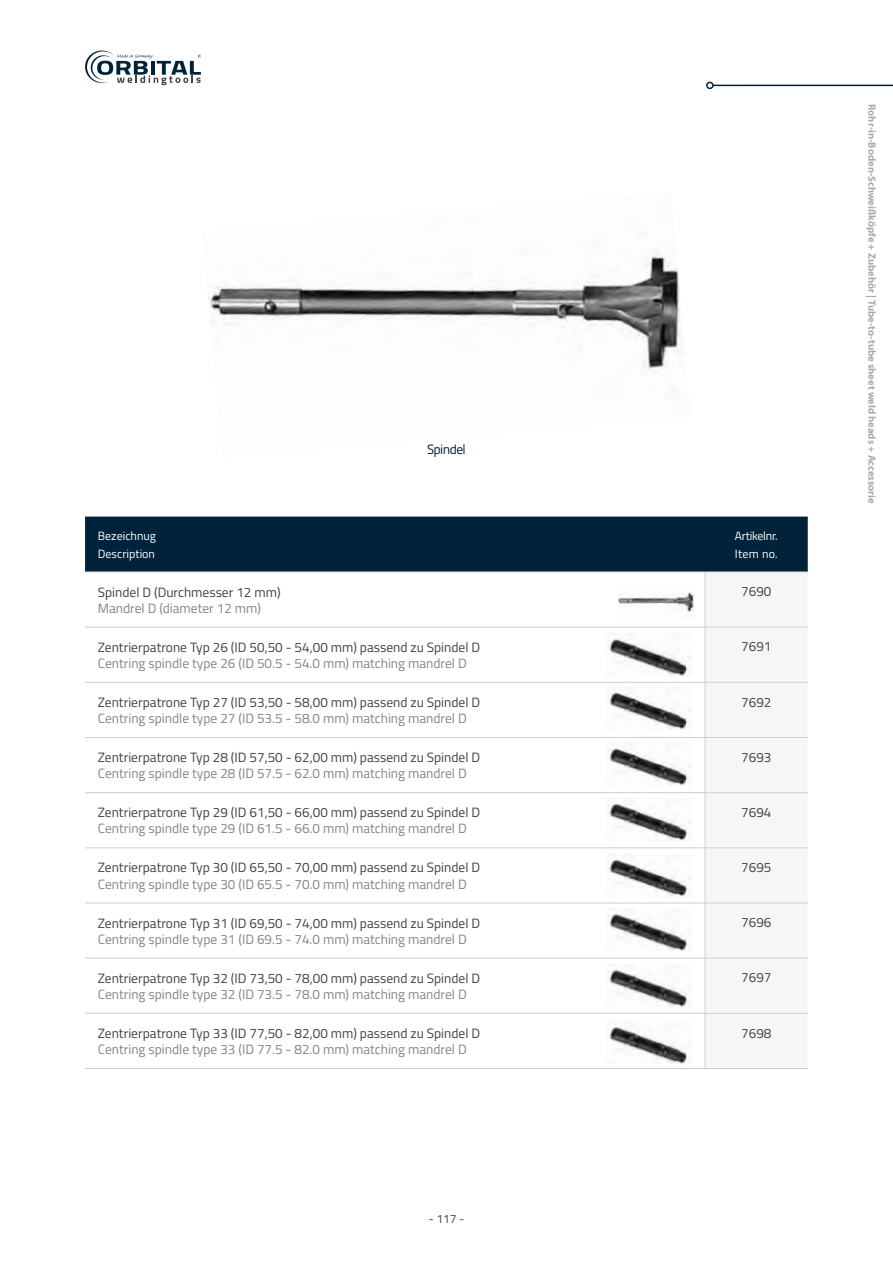
<style>
.page{position:relative;width:893px;height:1263px;background:#fff}
.page>*{position:absolute;margin:0;border:0;box-sizing:border-box;transform-origin:0 0}
.t1{font:13.5px "Titillium";color:#424241}
.t2{font:13.5px "Titillium";color:#848483}
.t3{font:13.5px "Titillium Text 14 L 400 wt";letter-spacing:-.05em;color:#00223b}
.t4{font:12px/18px "Titillium";color:#fff}
.t5{font:12px/18px "Titillium";letter-spacing:-.02em;color:#fff}
.t6{font:12px "Titillium";color:#424241}
.t7{font:700 10.5px "Myriad Pro";color:#aaa}
</style>
<div class="page">
<svg style="left:85px;top:50px;width:116px;height:35px"></svg>
<hr style="left:713px;top:85px;width:180px;height:1px;background:#00223b">
<div style="left:706px;top:82px;width:8px;height:7px;border:2px solid #00223b;border-radius:50%"></div>
<div style="left:85px;top:517px;width:723px;height:55px;background:#00223b"></div>
<svg style="left:85px;top:573px;width:620px;height:495px"></svg>
<div style="left:706px;top:626px;width:102px;height:387px;background:#f6f6f6"></div>
<hr style="left:85px;top:572px;width:620px;height:1px;background:#cecdd2">
<hr style="left:85px;top:627px;width:620px;height:1px;background:#cecdd2">
<hr style="left:85px;top:682px;width:620px;height:1px;background:#cecdd2">
<hr style="left:85px;top:737px;width:620px;height:1px;background:#cecdd2">
<hr style="left:85px;top:792px;width:620px;height:1px;background:#cecdd2">
<hr style="left:85px;top:847px;width:620px;height:1px;background:#cecdd2">
<hr style="left:85px;top:903px;width:620px;height:1px;background:#cecdd2">
<hr style="left:85px;top:958px;width:620px;height:1px;background:#cecdd2">
<hr style="left:85px;top:1013px;width:620px;height:1px;background:#cecdd2">
<hr style="left:85px;top:1068px;width:620px;height:1px;background:#cecdd2">
<hr style="left:705px;top:572px;width:103px;height:1px;background:#cecdd2">
<hr style="left:705px;top:572px;width:1px;height:55px;background:#cecdd2">
<hr style="left:705px;top:627px;width:103px;height:1px;background:#cecdd2">
<hr style="left:705px;top:627px;width:1px;height:55px;background:#cecdd2">
<hr style="left:705px;top:682px;width:103px;height:1px;background:#cecdd2">
<hr style="left:705px;top:682px;width:1px;height:55px;background:#cecdd2">
<hr style="left:705px;top:737px;width:103px;height:1px;background:#cecdd2">
<hr style="left:705px;top:738px;width:1px;height:54px;background:#cecdd2">
<hr style="left:705px;top:792px;width:103px;height:1px;background:#cecdd2">
<hr style="left:705px;top:793px;width:1px;height:55px;background:#cecdd2">
<hr style="left:705px;top:847px;width:103px;height:1px;background:#cecdd2">
<hr style="left:705px;top:848px;width:1px;height:55px;background:#cecdd2">
<hr style="left:705px;top:903px;width:103px;height:1px;background:#cecdd2">
<hr style="left:705px;top:903px;width:1px;height:55px;background:#cecdd2">
<hr style="left:705px;top:958px;width:103px;height:1px;background:#cecdd2">
<hr style="left:705px;top:958px;width:1px;height:55px;background:#cecdd2">
<hr style="left:705px;top:1013px;width:103px;height:1px;background:#cecdd2">
<hr style="left:705px;top:1013px;width:1px;height:55px;background:#cecdd2">
<hr style="left:705px;top:1068px;width:103px;height:1px;background:#cecdd2">
<img style="left:617px;top:583px;width:78px;height:43px">
<img style="left:208px;top:250px;width:474px;height:120px">
<img style="left:606px;top:686px;width:86px;height:44px">
<img style="left:606px;top:632px;width:86px;height:45px">
<img style="left:606px;top:797px;width:86px;height:44px">
<img style="left:606px;top:907px;width:86px;height:45px">
<img style="left:606px;top:742px;width:86px;height:44px">
<img style="left:606px;top:853px;width:86px;height:44px">
<img style="left:606px;top:963px;width:86px;height:45px">
<img style="left:606px;top:1020px;width:86px;height:44px">
<p class="t3" style="left:427px;top:442px;width:40px">Spindel</p>
<p class="t4" style="left:98px;top:526px;width:60px">Bezeichnug<br>Description</p>
<p class="t5" style="left:735px;top:526px;width:44px">Artikelnr.<br>Item no.</p>
<p class="t1" style="left:98px;top:582px;width:184px">Spindel D (Durchmesser 12 mm)</p>
<p class="t2" style="left:98px;top:598px;width:165px">Mandrel D (diameter 12 mm)</p>
<p class="t1" style="left:741px;top:582px;width:32px">7690</p>
<p class="t1" style="left:98px;top:637px;width:384px">Zentrierpatrone Typ 26 (ID 50,50 - 54,00 mm) passend zu Spindel D</p>
<p class="t2" style="left:98px;top:653px;width:370px">Centring spindle type 26 (ID 50.5 - 54.0 mm) matching mandrel D</p>
<p class="t1" style="left:741px;top:637px;width:32px">7691</p>
<p class="t1" style="left:98px;top:692px;width:384px">Zentrierpatrone Typ 27 (ID 53,50 - 58,00 mm) passend zu Spindel D</p>
<p class="t2" style="left:98px;top:708px;width:370px">Centring spindle type 27 (ID 53.5 - 58.0 mm) matching mandrel D</p>
<p class="t1" style="left:741px;top:692px;width:32px">7692</p>
<p class="t1" style="left:98px;top:747px;width:384px">Zentrierpatrone Typ 28 (ID 57,50 - 62,00 mm) passend zu Spindel D</p>
<p class="t2" style="left:98px;top:764px;width:370px">Centring spindle type 28 (ID 57.5 - 62.0 mm) matching mandrel D</p>
<p class="t1" style="left:741px;top:747px;width:32px">7693</p>
<p class="t1" style="left:98px;top:803px;width:384px">Zentrierpatrone Typ 29 (ID 61,50 - 66,00 mm) passend zu Spindel D</p>
<p class="t2" style="left:98px;top:819px;width:370px">Centring spindle type 29 (ID 61.5 - 66.0 mm) matching mandrel D</p>
<p class="t1" style="left:741px;top:802px;width:32px">7694</p>
<p class="t1" style="left:98px;top:858px;width:384px">Zentrierpatrone Typ 30 (ID 65,50 - 70,00 mm) passend zu Spindel D</p>
<p class="t2" style="left:98px;top:874px;width:370px">Centring spindle type 30 (ID 65.5 - 70.0 mm) matching mandrel D</p>
<p class="t1" style="left:741px;top:857px;width:32px">7695</p>
<p class="t1" style="left:98px;top:913px;width:384px">Zentrierpatrone Typ 31 (ID 69,50 - 74,00 mm) passend zu Spindel D</p>
<p class="t2" style="left:98px;top:929px;width:370px">Centring spindle type 31 (ID 69.5 - 74.0 mm) matching mandrel D</p>
<p class="t1" style="left:741px;top:913px;width:32px">7696</p>
<p class="t1" style="left:98px;top:968px;width:384px">Zentrierpatrone Typ 32 (ID 73,50 - 78,00 mm) passend zu Spindel D</p>
<p class="t2" style="left:98px;top:984px;width:370px">Centring spindle type 32 (ID 73.5 - 78.0 mm) matching mandrel D</p>
<p class="t1" style="left:741px;top:968px;width:32px">7697</p>
<p class="t1" style="left:98px;top:1023px;width:384px">Zentrierpatrone Typ 33 (ID 77,50 - 82,00 mm) passend zu Spindel D</p>
<p class="t2" style="left:98px;top:1039px;width:370px">Centring spindle type 33 (ID 77.5 - 82.0 mm) matching mandrel D</p>
<p class="t1" style="left:741px;top:1023px;width:32px">7698</p>
<p class="t6" style="left:428px;top:1210px;width:37px">- 117 -</p>
<p class="t7" style="left:879px;top:104px;width:401px;rotate:90deg">Rohr-in-Boden-Schweißköpfe + Zubehör | Tube-to-tube sheet weld heads + Accessorie</p>
</div>
